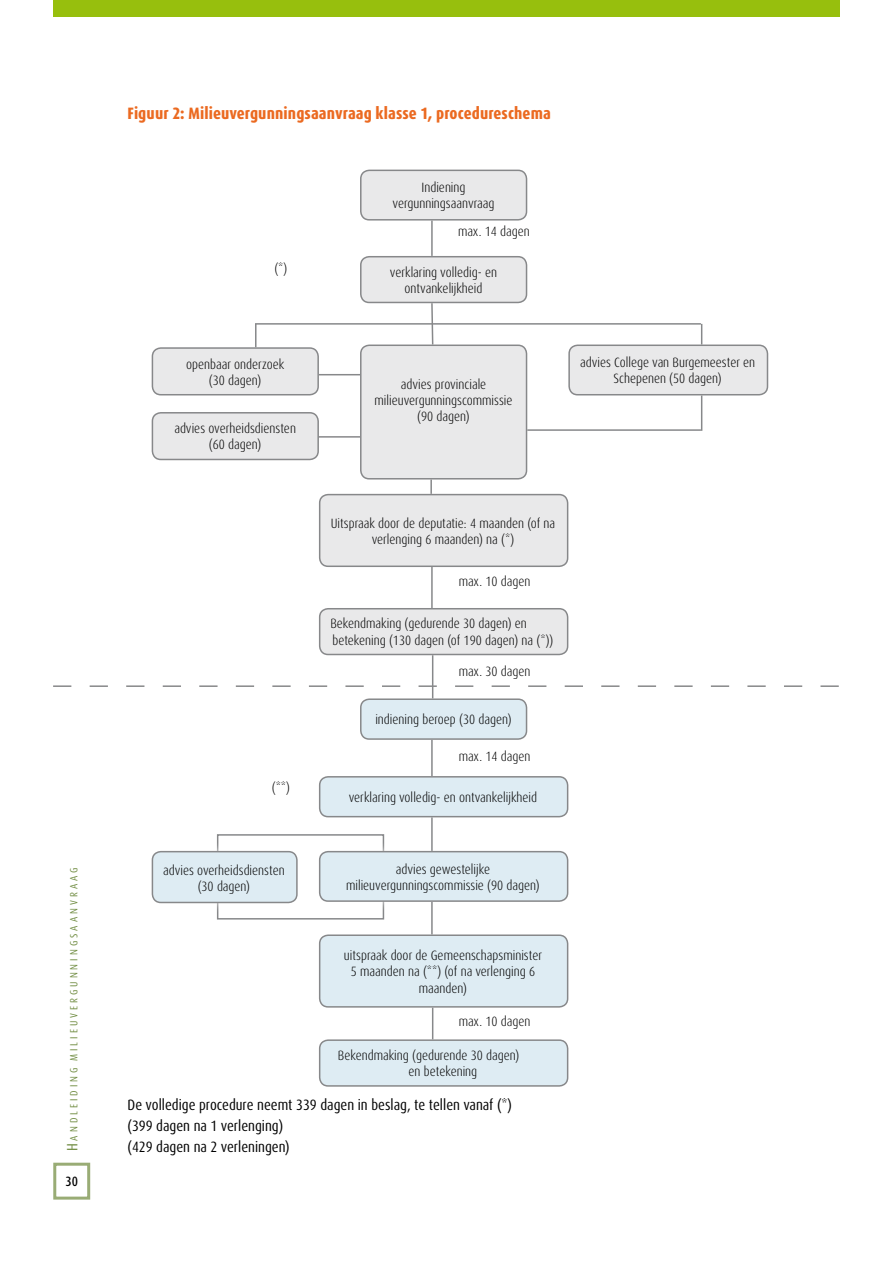
<style>
.page{position:relative;width:893px;height:1263px;background:#fff}
.page>*{position:absolute;margin:0;border:0;box-sizing:border-box;transform-origin:0 0}
.t1{font:800 16.5px "Dax Condensed";letter-spacing:.005em;color:#eb6a21}
.t2{font:15px/21px "Dax Condensed";color:#000}
.t3{font:300 13.5px/16.2px "Dax Condensed";color:#000;text-align:center}
.t4{font:500 13.5px "Dax Condensed";color:#000}
.t5{font:10.5px "Dax Condensed";letter-spacing:.285em;color:#718d43}
.s1{font-size:15px}
</style>
<div class="page">
<div style="left:53px;top:1163px;width:37px;height:36px;border:3px solid #99ac75"></div>
<div style="left:53px;top:0;width:786px;height:17px;background:#97bf0d"></div>
<div style="left:217px;top:834px;width:167px;height:85px;border:2px solid #87888a"></div>
<div style="left:361px;top:170px;width:165px;height:50px;background:#e9e9ea;border-radius:9px"></div>
<div style="left:360px;top:170px;width:167px;height:51px;border:2px solid #87888a;border-radius:9px"></div>
<div style="left:361px;top:257px;width:165px;height:45px;background:#e9e9ea;border-radius:9px"></div>
<div style="left:360px;top:256px;width:167px;height:47px;border:2px solid #87888a;border-radius:9px"></div>
<div style="left:320px;top:495px;width:248px;height:71px;background:#e9e9ea;border-radius:9px"></div>
<div style="left:319px;top:494px;width:249px;height:73px;border:2px solid #87888a;border-radius:9px"></div>
<div style="left:320px;top:609px;width:248px;height:45px;background:#e9e9ea;border-radius:9px"></div>
<div style="left:319px;top:608px;width:249px;height:47px;border:2px solid #87888a;border-radius:9px"></div>
<div style="left:320px;top:935px;width:248px;height:72px;background:#deecf3;border-radius:9px"></div>
<div style="left:319px;top:934px;width:249px;height:74px;border:2px solid #87888a;border-radius:9px"></div>
<div style="left:320px;top:1040px;width:248px;height:46px;background:#deecf3;border-radius:9px"></div>
<div style="left:319px;top:1039px;width:249px;height:48px;border:2px solid #87888a;border-radius:9px"></div>
<div style="left:152px;top:348px;width:166px;height:47px;background:#e9e9ea;border-radius:9px"></div>
<div style="left:152px;top:347px;width:167px;height:48px;border:2px solid #87888a;border-radius:9px"></div>
<div style="left:152px;top:413px;width:166px;height:46px;background:#e9e9ea;border-radius:9px"></div>
<div style="left:152px;top:412px;width:167px;height:48px;border:2px solid #87888a;border-radius:9px"></div>
<div style="left:361px;top:345px;width:165px;height:134px;background:#e9e9ea;border-radius:9px"></div>
<div style="left:360px;top:344px;width:167px;height:135px;border:2px solid #87888a;border-radius:9px"></div>
<div style="left:142px;top:841px;width:165px;height:72px;background:#fff"></div>
<div style="left:152px;top:852px;width:145px;height:50px;background:#deecf3;border-radius:9px"></div>
<div style="left:152px;top:851px;width:146px;height:52px;border:2px solid #87888a;border-radius:9px"></div>
<div style="left:361px;top:699px;width:165px;height:40px;background:#deecf3;border-radius:9px"></div>
<div style="left:360px;top:698px;width:167px;height:42px;border:2px solid #87888a;border-radius:9px"></div>
<div style="left:320px;top:777px;width:248px;height:40px;background:#deecf3;border-radius:9px"></div>
<div style="left:319px;top:776px;width:249px;height:41px;border:2px solid #87888a;border-radius:9px"></div>
<div style="left:309px;top:841px;width:269px;height:70px;background:#fff"></div>
<div style="left:320px;top:852px;width:248px;height:49px;background:#deecf3;border-radius:9px"></div>
<div style="left:319px;top:851px;width:249px;height:51px;border:2px solid #87888a;border-radius:9px"></div>
<div style="left:569px;top:345px;width:198px;height:50px;background:#e9e9ea;border-radius:9px"></div>
<div style="left:568px;top:344px;width:200px;height:51px;border:2px solid #87888a;border-radius:9px"></div>
<hr style="left:431px;top:221px;width:2px;height:35px;background:#87888a">
<svg style="left:430px;top:302px;width:4px;height:44px"></svg>
<svg style="left:430px;top:479px;width:2px;height:15px"></svg>
<hr style="left:431px;top:567px;width:2px;height:41px;background:#87888a">
<hr style="left:255px;top:324px;width:2px;height:23px;background:#87888a">
<svg style="left:701px;top:324px;width:1px;height:20px"></svg>
<hr style="left:255px;top:323px;width:446px;height:2px;background:#87888a">
<hr style="left:701px;top:395px;width:1px;height:36px;background:#87888a">
<hr style="left:527px;top:429px;width:174px;height:2px;background:#87888a">
<hr style="left:319px;top:374px;width:42px;height:1px;background:#87888a">
<hr style="left:318px;top:436px;width:42px;height:2px;background:#87888a">
<hr style="left:432px;top:655px;width:1px;height:43px;background:#87888a">
<hr style="left:431px;top:740px;width:2px;height:36px;background:#87888a">
<hr style="left:431px;top:817px;width:2px;height:34px;background:#87888a">
<hr style="left:431px;top:902px;width:2px;height:32px;background:#87888a">
<hr style="left:432px;top:1008px;width:1px;height:31px;background:#87888a">
<svg style="left:53px;top:685px;width:786px;height:2px"></svg>
<p class="t5" style="left:67px;top:1151px;width:285px;rotate:-90deg"><span class="s1">H</span>andleiding milieuvergunningsaanvraag</p>
<p class="t4" style="left:65px;top:1173px;width:14px">30</p>
<p class="t1" style="left:128px;top:103px;width:425px">Figuur 2: Milieuvergunningsaanvraag klasse 1, procedureschema</p>
<p class="t3" style="left:392px;top:179px;width:104px">Indiening vergunningsaanvraag</p>
<p class="t3" style="left:274px;top:260px;width:14px">(*)</p>
<p class="t3" style="left:186px;top:356px;width:100px">openbaar onderzoek (30 dagen)</p>
<p class="t3" style="left:174px;top:420px;width:123px">advies overheidsdiensten (60 dagen)</p>
<p class="t3" style="left:272px;top:779px;width:20px">(**)</p>
<p class="t3" style="left:163px;top:862px;width:123px">advies overheidsdiensten (30 dagen)</p>
<p class="t3" style="left:458px;top:223px;width:73px">max. 14 dagen</p>
<p class="t3" style="left:390px;top:264px;width:109px">verklaring volledig- en ontvankelijkheid</p>
<p class="t3" style="left:375px;top:376px;width:139px">advies provinciale milieuvergunningscommissie (90 dagen)</p>
<p class="t3" style="left:331px;top:515px;width:226px">Uitspraak door de deputatie: 4 maanden (of na verlenging 6 maanden) na (*)</p>
<p class="t3" style="left:459px;top:573px;width:73px">max. 10 dagen</p>
<p class="t3" style="left:330px;top:616px;width:224px;text-align:left">Bekendmaking (gedurende 30 dagen) en betekening (130 dagen (of 190 dagen) na (*))</p>
<p class="t3" style="left:459px;top:663px;width:73px">max. 30 dagen</p>
<p class="t3" style="left:375px;top:711px;width:138px">indiening beroep (30 dagen)</p>
<p class="t3" style="left:459px;top:748px;width:73px">max. 14 dagen</p>
<p class="t3" style="left:349px;top:789px;width:190px">verklaring volledig- en ontvankelijkheid</p>
<p class="t3" style="left:346px;top:861px;width:195px">advies gewestelijke milieuvergunningscommissie (90 dagen)</p>
<p class="t3" style="left:344px;top:947px;width:200px">uitspraak door de Gemeenschapsminister<br>5 maanden na (**) (of na verlenging 6 maanden)</p>
<p class="t3" style="left:459px;top:1013px;width:73px">max. 10 dagen</p>
<p class="t3" style="left:409px;top:1047px;width:112px;text-align:left;text-indent:-71px">Bekendmaking (gedurende 30 dagen) en betekening</p>
<p class="t2" style="left:128px;top:1094px;width:386px">De volledige procedure neemt 339 dagen in beslag, te tellen vanaf (*) (399 dagen na 1 verlenging)<br>(429 dagen na 2 verleningen)</p>
<p class="t3" style="left:580px;top:354px;width:177px">advies College van Burgemeester en<br>Schepenen (50 dagen)</p>
</div>
